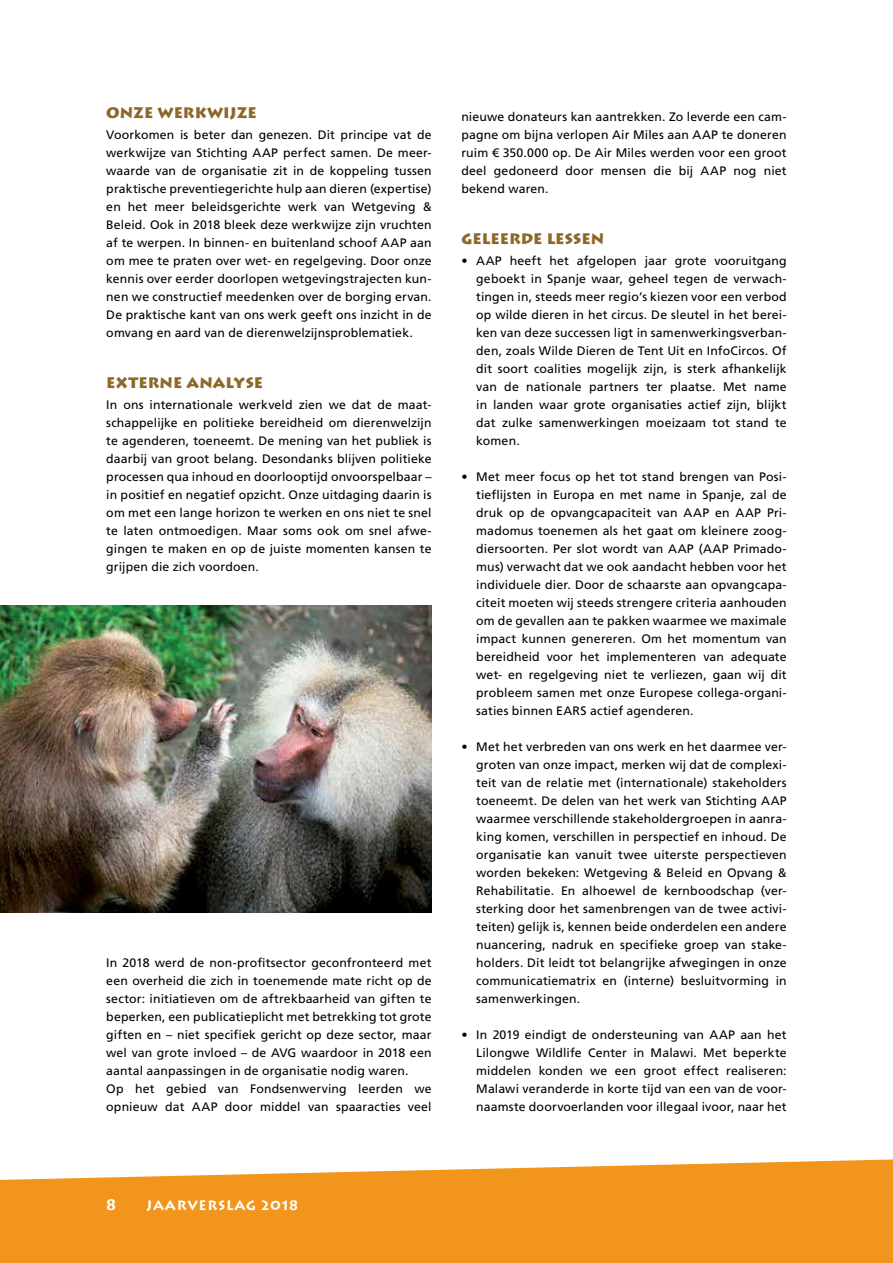
<style>
.page{position:relative;width:893px;height:1263px;background:#fff}
.page>*{position:absolute;margin:0;border:0;box-sizing:border-box;transform-origin:0 0}
.t1{font:900 15px "Lithos";letter-spacing:.005em;color:#8e6828}
.t2{font:700 15px "Lithos";color:#fff}
.t3{font:700 13.5px "Lithos";letter-spacing:.05em;color:#fff}
.t4{font:12.3px/18px "Frutiger LT Std";letter-spacing:.01em;color:#000;text-align:justify}
</style>
<div class="page">
<svg style="left:0;top:1159px;width:893px;height:104px;background:#f39f33"></svg>
<img style="left:0;top:606px;width:432px;height:307px">
<p class="t1" style="left:106px;top:103px;width:152px">ONZE WERKWIJZE</p>
<p class="t4" style="left:106px;top:125px;width:327px">Voorkomen is beter dan genezen. Dit principe vat de werkwijze van Stichting AAP perfect samen. De meer&shy;waarde van de organisatie zit in de koppeling tussen praktische preventiegerichte hulp aan dieren (expertise) en het meer beleidsgerichte werk van Wetgeving &amp; Beleid. Ook in 2018 bleek deze werkwijze zijn vruchten af te werpen. In binnen- en buitenland schoof AAP aan om mee te praten over wet- en regelgeving. Door onze kennis over eerder doorlopen wetgevingstrajecten kun&shy;nen we constructief meedenken over de borging ervan.<br>De praktische kant van ons werk geeft ons inzicht in de omvang en aard van de dierenwelzijnsproblematiek.</p>
<p class="t1" style="left:106px;top:373px;width:158px">EXTERNE ANALYSE</p>
<p class="t4" style="left:106px;top:395px;width:327px">In ons internationale werkveld zien we dat de maat&shy;schappelijke en politieke bereidheid om dierenwelzijn te agenderen, toeneemt. De mening van het publiek is daarbij van groot belang. Desondanks blijven politieke processen qua inhoud en doorlooptijd onvoorspelbaar – in positief en negatief opzicht. Onze uitdaging daarin is om met een lange horizon te werken en ons niet te snel te laten ontmoedigen. Maar soms ook om snel afwe&shy;gingen te maken en op de juiste momenten kansen te grijpen die zich voordoen.</p>
<p class="t4" style="left:106px;top:953px;width:327px;text-align:left">In 2018 werd de non-profitsector geconfronteerd met een overheid die zich in toenemende mate richt op de sector: initiatieven om de aftrekbaarheid van giften te beperken, een publicatieplicht met betrekking tot grote giften en – niet specifiek gericht op deze sector, maar wel van grote invloed – de AVG waardoor in 2018 een aantal aanpassingen in de organisatie nodig waren.<br>Op het gebied van Fondsenwerving leerden we opnieuw dat AAP door middel van spaaracties veel</p>
<p class="t4" style="left:461px;top:107px;width:327px">nieuwe donateurs kan aantrekken. Zo leverde een cam&shy;pagne om bijna verlopen Air Miles aan AAP te doneren ruim € 350.000 op. De Air Miles werden voor een groot deel gedoneerd door mensen die bij AAP nog niet bekend waren.</p>
<p class="t1" style="left:461px;top:229px;width:144px">GELEERDE LESSEN</p>
<p class="t4" style="left:476px;top:251px;width:312px;text-indent:-15px">• AAP heeft het afgelopen jaar grote vooruitgang geboekt in Spanje waar, geheel tegen de verwach&shy;tingen in, steeds meer regio’s kiezen voor een verbod op wilde dieren in het circus. De sleutel in het berei&shy;ken van deze successen ligt in samenwerkingsverban&shy;den, zoals Wilde Dieren de Tent Uit en InfoCircos. Of dit soort coalities mogelijk zijn, is sterk afhankelijk van de nationale partners ter plaatse. Met name in landen waar grote organisaties actief zijn, blijkt dat zulke samenwerkingen moeizaam tot stand te komen.</p>
<p class="t4" style="left:476px;top:467px;width:312px;text-indent:-15px">• Met meer focus op het tot stand brengen van Posi&shy;tieflijsten in Europa en met name in Spanje, zal de druk op de opvangcapaciteit van AAP en AAP Pri&shy;madomus toenemen als het gaat om kleinere zoog&shy;diersoorten. Per slot wordt van AAP (AAP Primado&shy;mus) verwacht dat we ook aandacht hebben voor het individuele dier. Door de schaarste aan opvangcapa&shy;citeit moeten wij steeds strengere criteria aanhouden om de gevallen aan te pakken waarmee we maximale impact kunnen genereren. Om het momentum van bereidheid voor het implementeren van adequate wet- en regelgeving niet te verliezen, gaan wij dit probleem samen met onze Europese collega-organi&shy;saties binnen EARS actief agenderen.</p>
<p class="t4" style="left:476px;top:737px;width:312px;text-indent:-15px">• Met het verbreden van ons werk en het daarmee ver&shy;groten van onze impact, merken wij dat de complexi&shy;teit van de relatie met (internationale) stakeholders toeneemt. De delen van het werk van Stichting AAP waarmee verschillende stakeholdergroepen in aanra&shy;king komen, verschillen in perspectief en inhoud. De organisatie kan vanuit twee uiterste perspectieven worden bekeken: Wetgeving &amp; Beleid en Opvang &amp; Rehabilitatie. En alhoewel de kernboodschap (ver&shy;sterking door het samenbrengen van de twee activi&shy;teiten) gelijk is, kennen beide onderdelen een andere nuancering, nadruk en specifieke groep van stake&shy;holders. Dit leidt tot belangrijke afwegingen in onze communicatiematrix en (interne) besluitvorming in samenwerkingen.</p>
<p class="t4" style="left:476px;top:1025px;width:312px;text-indent:-15px">• In 2019 eindigt de ondersteuning van AAP aan het Lilongwe Wildlife Center in Malawi. Met beperkte middelen konden we een groot effect realiseren:<br>Malawi veranderde in korte tijd van een van de voor&shy;naamste doorvoerlanden voor illegaal ivoor, naar het</p>
<p class="t2" style="left:106px;top:1196px;width:12px">8</p>
<p class="t3" style="left:146px;top:1198px;width:153px">JAARVERSLAG 2018</p>
</div>
